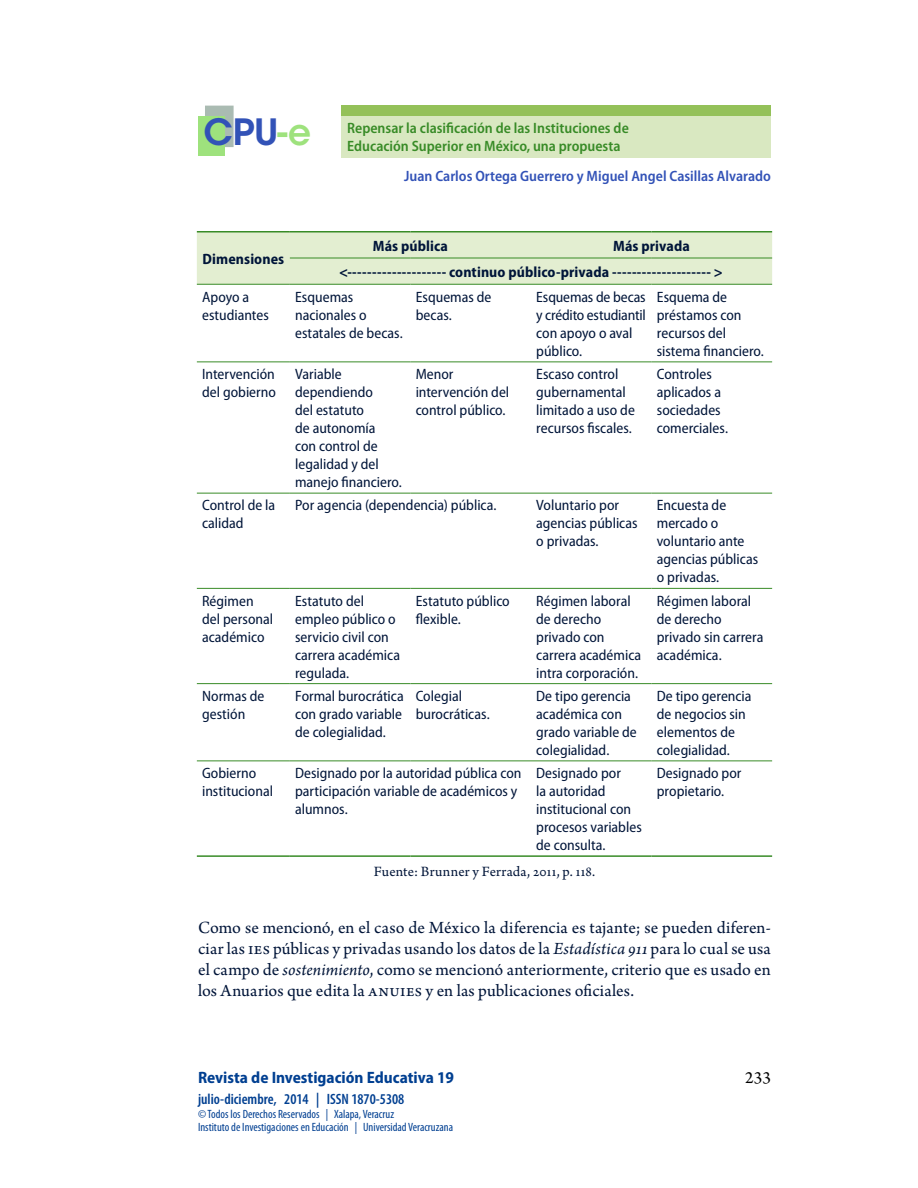
<style>
.page{position:relative;width:918px;height:1188px;background:#fff}
.page>*{position:absolute;margin:0;border:0;box-sizing:border-box;transform-origin:0 0}
.t1{font:600 36px "ITC Avant Garde Std";color:#3252b7}
.t2{font:18px/21px "Arno Pro";letter-spacing:.01em;color:#001539;text-align:justify}
.t3{font:18px "Arno Pro";color:#000}
.t4{font:700 semi-condensed 16.5px "Myriad Pro";color:#003f91}
.t5{font:semi-condensed 15px/18px "Myriad Pro";color:#001539}
.t6{font:700 semi-condensed 15px/26.2px "Myriad Pro";letter-spacing:.005em;color:#001539}
.t7{font:600 semi-condensed 15px/18px "Myriad Pro";color:#388b27}
.t8{font:600 semi-condensed 15px "Myriad Pro";color:#3252b7}
.t9{font:600 condensed 15px "Myriad Pro";color:#003f91}
.t10{font:15px "Arno Pro";letter-spacing:.01em;color:#001539}
.t11{font:condensed 12px/13.5px "Myriad Pro";color:#003f91}
.s1{color:#9ee27d}
.s2{font-style:italic}
</style>
<div class="page">
<div style="left:205px;top:106px;width:29px;height:41px;background:#aabbb2;border:2px solid #aabbb2"></div>
<div style="left:198px;top:116px;width:27px;height:40px;background:#9ee27d"></div>
<div style="left:341px;top:116px;width:430px;height:41px;background:#d9e8c1"></div>
<div style="left:341px;top:106px;width:430px;height:10px;background:#94c159"></div>
<div style="left:197px;top:232px;width:575px;height:52px;background:#e3eed1"></div>
<hr style="left:290px;top:258px;width:120px;height:1px;background:#388b27">
<hr style="left:410px;top:258px;width:121px;height:1px;background:#388b27">
<hr style="left:531px;top:258px;width:121px;height:1px;background:#388b27">
<hr style="left:652px;top:258px;width:120px;height:1px;background:#388b27">
<hr style="left:197px;top:362px;width:93px;height:1px;background:#388b27">
<hr style="left:290px;top:362px;width:120px;height:1px;background:#388b27">
<hr style="left:410px;top:362px;width:121px;height:1px;background:#388b27">
<hr style="left:531px;top:362px;width:121px;height:1px;background:#388b27">
<hr style="left:652px;top:362px;width:120px;height:1px;background:#388b27">
<hr style="left:197px;top:493px;width:93px;height:1px;background:#388b27">
<hr style="left:290px;top:493px;width:120px;height:1px;background:#388b27">
<hr style="left:410px;top:493px;width:121px;height:1px;background:#388b27">
<hr style="left:531px;top:493px;width:121px;height:1px;background:#388b27">
<hr style="left:652px;top:493px;width:120px;height:1px;background:#388b27">
<hr style="left:197px;top:588px;width:93px;height:1px;background:#388b27">
<hr style="left:290px;top:588px;width:120px;height:1px;background:#388b27">
<hr style="left:410px;top:588px;width:121px;height:1px;background:#388b27">
<hr style="left:531px;top:588px;width:121px;height:1px;background:#388b27">
<hr style="left:652px;top:588px;width:120px;height:1px;background:#388b27">
<hr style="left:197px;top:683px;width:93px;height:1px;background:#388b27">
<hr style="left:290px;top:683px;width:120px;height:1px;background:#388b27">
<hr style="left:410px;top:683px;width:121px;height:1px;background:#388b27">
<hr style="left:531px;top:683px;width:121px;height:1px;background:#388b27">
<hr style="left:652px;top:683px;width:120px;height:1px;background:#388b27">
<hr style="left:197px;top:231px;width:93px;height:1px;background:#388b27">
<hr style="left:290px;top:231px;width:120px;height:1px;background:#388b27">
<hr style="left:410px;top:231px;width:121px;height:1px;background:#388b27">
<hr style="left:531px;top:231px;width:121px;height:1px;background:#388b27">
<hr style="left:652px;top:231px;width:120px;height:1px;background:#388b27">
<hr style="left:197px;top:284px;width:93px;height:1px;background:#388b27">
<hr style="left:290px;top:284px;width:120px;height:1px;background:#388b27">
<hr style="left:410px;top:284px;width:121px;height:1px;background:#388b27">
<hr style="left:531px;top:284px;width:121px;height:1px;background:#388b27">
<hr style="left:652px;top:284px;width:120px;height:1px;background:#388b27">
<hr style="left:197px;top:760px;width:93px;height:1px;background:#388b27">
<hr style="left:290px;top:760px;width:120px;height:1px;background:#388b27">
<hr style="left:410px;top:760px;width:121px;height:1px;background:#388b27">
<hr style="left:531px;top:760px;width:121px;height:1px;background:#388b27">
<hr style="left:652px;top:760px;width:120px;height:1px;background:#388b27">
<hr style="left:197px;top:855px;width:93px;height:2px;background:#388b27">
<hr style="left:290px;top:855px;width:120px;height:2px;background:#388b27">
<hr style="left:410px;top:855px;width:121px;height:2px;background:#388b27">
<hr style="left:531px;top:855px;width:121px;height:2px;background:#388b27">
<hr style="left:652px;top:855px;width:120px;height:2px;background:#388b27">
<h1 class="t1" style="left:203px;top:109px;width:109px">CPU<span class="s1">-e</span></h1>
<p class="t7" style="left:347px;top:120px;width:283px">Repensar la clasificación de las Instituciones de<br>Educación Superior en México, una propuesta</p>
<p class="t6" style="left:202px;top:246px;width:83px">Dimensiones</p>
<p class="t8" style="left:404px;top:168px;width:368px">Juan Carlos Ortega Guerrero y Miguel Angel Casillas Alvarado</p>
<p class="t6" style="left:339px;top:233px;width:385px;text-indent:274px">Más privada &lt;-------------------- continuo público-privada -------------------- &gt;</p>
<p class="t6" style="left:373px;top:233px;width:77px">Más pública</p>
<p class="t5" style="left:202px;top:288px;width:68px">Apoyo a estudiantes</p>
<p class="t5" style="left:295px;top:288px;width:109px">Esquemas nacionales o estatales de becas.</p>
<p class="t5" style="left:416px;top:288px;width:77px">Esquemas de becas.</p>
<p class="t5" style="left:536px;top:288px;width:111px">Esquemas de becas y crédito estudiantil con apoyo o aval público.</p>
<p class="t5" style="left:657px;top:288px;width:109px">Esquema de préstamos con recursos del sistema financiero.</p>
<p class="t5" style="left:202px;top:365px;width:75px">Intervención del gobierno</p>
<p class="t5" style="left:295px;top:365px;width:108px">Variable dependiendo<br>del estatuto<br>de autonomía<br>con control de legalidad y del manejo financiero.</p>
<p class="t5" style="left:416px;top:365px;width:95px">Menor intervención del control público.</p>
<p class="t5" style="left:536px;top:365px;width:100px">Escaso control gubernamental limitado a uso de recursos fiscales.</p>
<p class="t5" style="left:657px;top:365px;width:73px">Controles aplicados a sociedades comerciales.</p>
<p class="t5" style="left:202px;top:497px;width:75px">Control de la calidad</p>
<p class="t5" style="left:295px;top:497px;width:203px">Por agencia (dependencia) pública.</p>
<p class="t5" style="left:536px;top:497px;width:103px">Voluntario por agencias públicas o privadas.</p>
<p class="t5" style="left:657px;top:497px;width:103px">Encuesta de mercado o voluntario ante agencias públicas o privadas.</p>
<p class="t5" style="left:202px;top:592px;width:73px">Régimen del personal académico</p>
<p class="t5" style="left:295px;top:592px;width:106px">Estatuto del empleo público o servicio civil con carrera académica regulada.</p>
<p class="t5" style="left:416px;top:592px;width:96px">Estatuto público flexible.</p>
<p class="t5" style="left:536px;top:592px;width:106px">Régimen laboral de derecho privado con carrera académica intra corporación.</p>
<p class="t5" style="left:657px;top:592px;width:108px">Régimen laboral de derecho privado sin carrera académica.</p>
<p class="t5" style="left:202px;top:687px;width:64px">Normas de gestión</p>
<p class="t5" style="left:295px;top:687px;width:110px;text-align:justify">Formal burocrática con grado variable de colegialidad.</p>
<p class="t5" style="left:416px;top:687px;width:76px">Colegial burocráticas.</p>
<p class="t5" style="left:536px;top:687px;width:102px">De tipo gerencia académica con grado variable de colegialidad.</p>
<p class="t5" style="left:657px;top:687px;width:96px">De tipo gerencia de negocios sin elementos de colegialidad.</p>
<p class="t5" style="left:202px;top:764px;width:72px">Gobierno institucional</p>
<p class="t5" style="left:295px;top:764px;width:228px">Designado por la autoridad pública con participación variable de académicos y alumnos.</p>
<p class="t5" style="left:536px;top:764px;width:107px">Designado por<br>la autoridad institucional con procesos variables de consulta.</p>
<p class="t5" style="left:657px;top:764px;width:86px">Designado por propietario.</p>
<p class="t10" style="left:374px;top:863px;width:223px">Fuente: Brunner y Ferrada, 2011, p. 118.</p>
<p class="t2" style="left:198px;top:918px;width:574px">Como se mencionó, en el caso de México la diferencia es tajante; se pueden diferen&shy;ciar las IES públicas y privadas usando los datos de la <span class="s2">Estadística 911</span> para lo cual se usa el campo de <span class="s2">sostenimiento</span>, como se mencionó anteriormente, criterio que es usado en los Anuarios que edita la ANUIES y en las publicaciones oficiales.</p>
<p class="t4" style="left:198px;top:1069px;width:258px">Revista de Investigación Educativa 19</p>
<p class="t9" style="left:198px;top:1091px;width:208px">julio-diciembre, 2014 | ISSN 1870-5308</p>
<p class="t11" style="left:198px;top:1107px;width:257px">© Todos los Derechos Reservados | Xalapa, Veracruz<br>Instituto de Investigaciones en Educación | Universidad Veracruzana</p>
<p class="t3" style="left:745px;top:1068px;width:27px">233</p>
</div>
